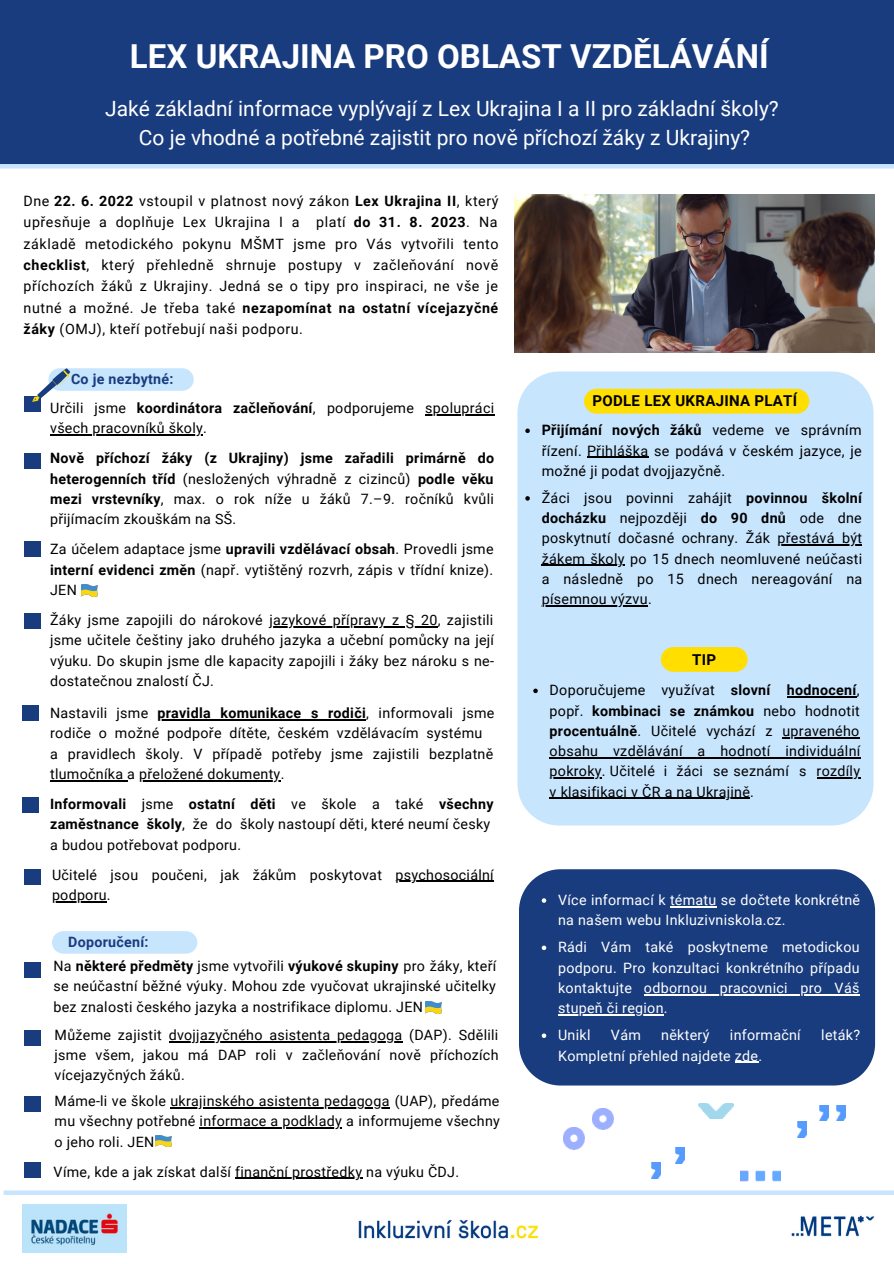
<style>
.page{position:relative;width:894px;height:1264px;background:#fff}
.page>*{position:absolute;margin:0;border:0;box-sizing:border-box;transform-origin:0 0}
.t1{font:700 33px "Roboto";color:#fff}
.t2{font:21px/29.2px "Roboto";color:#fff;text-align:center}
.t3{font:700 15px "Roboto";letter-spacing:.02em;color:#000}
.t4{font:14.25px/20.2px "Roboto";letter-spacing:.02em;color:#000;text-align:justify}
.t5{font:14.25px/20.2px "Roboto";letter-spacing:.02em;color:#fff}
.t6{font:700 14.25px/20.2px "Roboto";letter-spacing:.02em;color:#000;text-align:justify}
.t7{font:700 14.25px "Roboto";letter-spacing:.02em;color:#193c7e}
.s1{font-weight:700}
.s2{font-weight:700;color:#193c7e}
.s3{font-weight:400}
</style>
<div class="page">
<img style="left:797px;top:1121px;width:9px;height:15px">
<img style="left:698px;top:1103px;width:35px;height:15px">
<img style="left:22px;top:1204px;width:104px;height:48px">
<div style="left:0;top:0;width:893px;height:166px;background:#193c7e"></div>
<img style="left:514px;top:195px;width:360px;height:158px">
<div style="left:24px;top:541px;width:16px;height:16px;background:#193c7e"></div>
<div style="left:24px;top:396px;width:16px;height:16px;background:#193c7e"></div>
<div style="left:24px;top:613px;width:16px;height:16px;background:#193c7e"></div>
<div style="left:22px;top:705px;width:17px;height:16px;background:#193c7e"></div>
<div style="left:22px;top:797px;width:17px;height:16px;background:#193c7e"></div>
<svg style="left:4px;top:1190px;width:889px;height:4px;background:#cee7fe"></svg>
<img style="left:358px;top:1220px;width:181px;height:19px">
<img style="left:791px;top:1215px;width:83px;height:22px">
<div style="left:24px;top:869px;width:16px;height:16px;background:#193c7e"></div>
<div style="left:24px;top:961px;width:16px;height:16px;background:#193c7e"></div>
<img style="left:819px;top:1105px;width:9px;height:15px">
<img style="left:836px;top:1105px;width:9px;height:15px">
<img style="left:740px;top:1170px;width:40px;height:11px">
<img style="left:675px;top:1147px;width:9px;height:15px">
<img style="left:563px;top:1127px;width:21px;height:22px">
<img style="left:592px;top:1108px;width:21px;height:21px">
<div style="left:517px;top:371px;width:356px;height:454px;background:#c8e5fe"></div>
<div style="left:584px;top:389px;width:225px;height:24px;background:#ffde00;border-radius:12px"></div>
<div style="left:660px;top:647px;width:87px;height:25px;background:#ffde00;border-radius:12px"></div>
<div style="left:519px;top:869px;width:355px;height:216px;background:#193c7e"></div>
<hr style="left:169px;top:1040px;width:233px;height:2px;background:#000">
<hr style="left:269px;top:626px;width:168px;height:1px;background:#000">
<hr style="left:157px;top:719px;width:209px;height:1px;background:#000">
<hr style="left:50px;top:780px;width:77px;height:1px;background:#000">
<hr style="left:139px;top:780px;width:141px;height:1px;background:#000">
<svg style="left:525px;top:428px;width:4px;height:5px"></svg>
<hr style="left:587px;top:456px;width:61px;height:2px;background:#000">
<svg style="left:525px;top:496px;width:4px;height:4px"></svg>
<hr style="left:777px;top:544px;width:85px;height:1px;background:#000">
<hr style="left:541px;top:565px;width:83px;height:1px;background:#000">
<hr style="left:541px;top:605px;width:106px;height:1px;background:#000">
<svg style="left:533px;top:688px;width:4px;height:5px"></svg>
<hr style="left:786px;top:696px;width:70px;height:1px;background:#000">
<hr style="left:782px;top:737px;width:77px;height:1px;background:#000">
<hr style="left:549px;top:757px;width:311px;height:1px;background:#000">
<hr style="left:549px;top:777px;width:52px;height:1px;background:#000">
<hr style="left:816px;top:777px;width:44px;height:1px;background:#000">
<hr style="left:549px;top:797px;width:201px;height:2px;background:#000">
<svg style="left:541px;top:898px;width:5px;height:4px"></svg>
<hr style="left:669px;top:906px;width:47px;height:1px;background:#fff">
<svg style="left:541px;top:945px;width:5px;height:5px"></svg>
<hr style="left:643px;top:994px;width:216px;height:1px;background:#fff">
<hr style="left:558px;top:1014px;width:105px;height:1px;background:#fff">
<svg style="left:541px;top:1033px;width:5px;height:4px"></svg>
<svg style="left:734px;top:1061px;width:24px;height:1px"></svg>
<img style="left:651px;top:1162px;width:9px;height:16px">
<hr style="left:395px;top:880px;width:99px;height:1px;background:#000">
<hr style="left:52px;top:901px;width:55px;height:1px;background:#000">
<hr style="left:235px;top:1177px;width:127px;height:1px;background:#000">
<div style="left:24px;top:1029px;width:16px;height:16px;background:#193c7e"></div>
<div style="left:24px;top:1162px;width:16px;height:15px;background:#193c7e"></div>
<hr style="left:0;top:164px;width:893px;height:4px;background:#c8e5fe">
<svg style="left:32px;top:368px;width:162px;height:34px"></svg>
<hr style="left:425px;top:414px;width:69px;height:1px;background:#000">
<hr style="left:50px;top:434px;width:153px;height:1px;background:#000">
<div style="left:52px;top:931px;width:145px;height:22px;background:#c8e5fe"></div>
<hr style="left:170px;top:1107px;width:219px;height:1px;background:#000">
<hr style="left:199px;top:1127px;width:143px;height:1px;background:#000">
<div style="left:24px;top:1095px;width:16px;height:16px;background:#193c7e"></div>
<div style="left:24px;top:453px;width:16px;height:16px;background:#193c7e"></div>
<img style="left:426px;top:1001px;width:15px;height:12px">
<img style="left:156px;top:1135px;width:15px;height:11px">
<img style="left:82px;top:585px;width:15px;height:11px">
<h1 class="t1" style="left:130px;top:37px;width:640px">LEX UKRAJINA PRO OBLAST VZDĚLÁVÁNÍ</h1>
<h2 class="t2" style="left:105px;top:94px;width:675px">Jaké základní informace vyplývají z Lex Ukrajina I a II pro základní školy?<br>Co je vhodné a potřebné zajistit pro nově příchozí žáky z Ukrajiny?</h2>
<p class="t4" style="left:24px;top:190px;width:476px;line-height:21.5px">Dne <span class="s1">22. 6. 2022</span> vstoupil v platnost nový zákon <span class="s1">Lex Ukrajina II</span>, který upřesňuje a doplňuje Lex Ukrajina I a platí <span class="s1">do 31. 8. 2023</span>. Na základě metodického pokynu MŠMT jsme pro Vás vytvořili tento <span class="s1">checklist</span>, který přehledně shrnuje postupy v začleňování nově příchozích žáků z Ukrajiny. Jedná se o tipy pro inspiraci, ne vše je nutné a možné. Je třeba také <span class="s1">nezapomínat na ostatní vícejazyčné žáky</span> (OMJ), kteří potřebují naši podporu.</p>
<p class="t4" style="left:50px;top:365px;width:445px;line-height:28.8px;text-indent:21px"><span class="s2">Co je nezbytné:<br></span>Určili jsme <span class="s1">koordinátora začleňování</span>, podporujeme spolupráci</p>
<p class="t4" style="left:50px;top:418px;width:158px">všech pracovníků školy.</p>
<p class="t6" style="left:50px;top:448px;width:445px">Nově příchozí žáky (z Ukrajiny) jsme zařadili primárně do heterogenních tříd <span class="s3">(nesložených výhradně z cizinců)</span> podle věku mezi vrstevníky<span class="s3">, max. o rok níže u žáků 7.–9. ročníků kvůli přijímacím zkouškám na SŠ.</span></p>
<p class="t4" style="left:50px;top:539px;width:445px">Za účelem adaptace jsme <span class="s1">upravili vzdělávací obsah</span>. Provedli jsme <span class="s1">interní evidenci změn</span> (např. vytištěný rozvrh, zápis v třídní knize).<br>JEN</p>
<p class="t4" style="left:50px;top:610px;width:445px">Žáky jsme zapojili do nárokové jazykové přípravy z § 20, zajistili jsme učitele češtiny jako druhého jazyka a učební pomůcky na její výuku. Do skupin jsme dle kapacity zapojili i žáky bez nároku s ne&shy;dostatečnou znalostí ČJ.</p>
<p class="t4" style="left:50px;top:703px;width:445px;text-align:left">Nastavili jsme <span class="s1">pravidla komunikace s rodiči</span>, informovali jsme rodiče o možné podpoře dítěte, českém vzdělávacím systému<br>a pravidlech školy. V případě potřeby jsme zajistili bezplatně tlumočníka a přeložené dokumenty.</p>
<p class="t4" style="left:50px;top:794px;width:445px;text-align:left"><span class="s1">Informovali</span> jsme <span class="s1">ostatní děti</span> ve škole a také <span class="s1">všechny zaměstnance školy</span>, že do školy nastoupí děti, které neumí česky a budou potřebovat podporu.</p>
<p class="t4" style="left:52px;top:864px;width:443px">Učitelé jsou poučeni, jak žákům poskytovat psychosociální podporu.</p>
<p class="t7" style="left:68px;top:933px;width:82px">Doporučení:</p>
<p class="t4" style="left:53px;top:956px;width:444px">Na <span class="s1">některé předměty</span> jsme vytvořili <span class="s1">výukové skupiny</span> pro žáky, kteří se neúčastní běžné výuky. Mohou zde vyučovat ukrajinské učitelky bez znalosti českého jazyka a nostrifikace diplomu. JEN</p>
<p class="t4" style="left:55px;top:1024px;width:445px">Můžeme zajistit dvojjazyčného asistenta pedagoga (DAP). Sdělili jsme všem, jakou má DAP roli v začleňování nově příchozích vícejazyčných žáků.</p>
<p class="t4" style="left:55px;top:1090px;width:446px">Máme-li ve škole ukrajinského asistenta pedagoga (UAP), předáme mu všechny potřebné informace a podklady a informujeme všechny o jeho roli. JEN</p>
<p class="t4" style="left:54px;top:1161px;width:407px">Víme, kde a jak získat další finanční prostředky na výuku ČDJ.</p>
<p class="t3" style="left:592px;top:392px;width:206px">PODLE LEX UKRAJINA PLATÍ</p>
<p class="t4" style="left:541px;top:420px;width:321px"><span class="s1">Přijímání nových žáků</span> vedeme ve správním řízení. Přihláška se podává v českém jazyce, je možné ji podat dvojjazyčně.</p>
<p class="t4" style="left:541px;top:488px;width:322px">Žáci jsou povinni zahájit <span class="s1">povinnou školní docházku</span> nejpozději <span class="s1">do 90 dnů</span> ode dne poskytnutí dočasné ochrany. Žák přestává být žákem školy po 15 dnech neomluvené neúčasti a následně po 15 dnech nereagování na písemnou výzvu.</p>
<p class="t3" style="left:692px;top:650px;width:25px">TIP</p>
<p class="t4" style="left:549px;top:680px;width:312px">Doporučujeme využívat <span class="s1">slovní hodnocení</span>, popř. <span class="s1">kombinaci se známkou</span> nebo hodnotit <span class="s1">procentuálně</span>. Učitelé vychází z upraveného obsahu vzdělávání a hodnotí individuální pokroky. Učitelé i žáci se seznámí s rozdíly v klasifikaci v ČR a na Ukrajině.</p>
<p class="t5" style="left:558px;top:890px;width:303px">Více informací k tématu se dočtete konkrétně na našem webu Inkluzivniskola.cz.</p>
<p class="t5" style="left:558px;top:937px;width:303px;text-align:justify">Rádi Vám také poskytneme metodickou podporu. Pro konzultaci konkrétního případu kontaktujte odbornou pracovnici pro Váš stupeň či region.</p>
<p class="t5" style="left:558px;top:1025px;width:34px">Unikl</p>
<p class="t5" style="left:610px;top:1025px;width:31px">Vám</p>
<p class="t5" style="left:661px;top:1025px;width:50px">některý</p>
<p class="t5" style="left:729px;top:1025px;width:72px">informační</p>
<p class="t5" style="left:821px;top:1025px;width:40px">leták?</p>
<p class="t5" style="left:558px;top:1045px;width:205px">Kompletní přehled najdete zde.</p>
</div>
